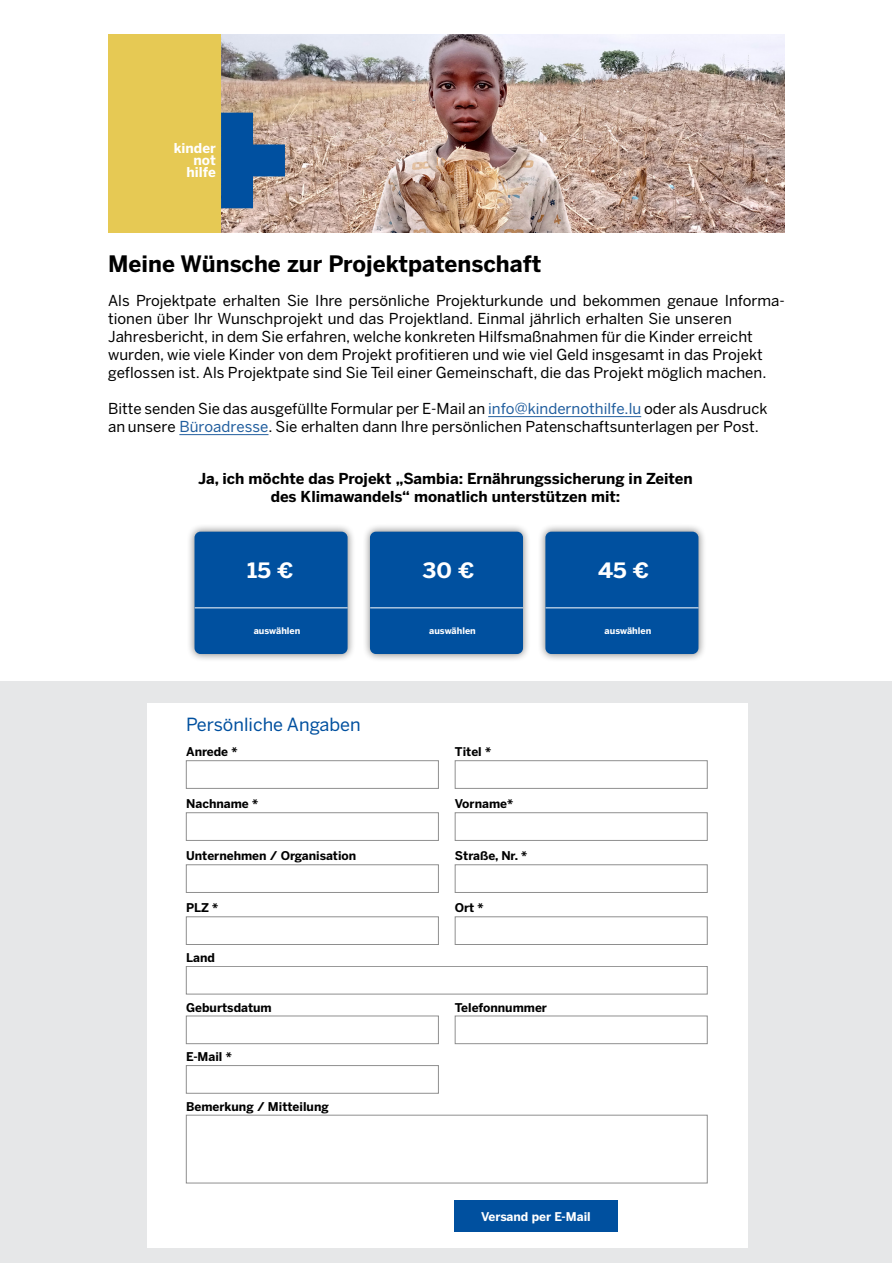
<style>
.page{position:relative;width:893px;height:1263px;background:#fff}
.page>*{position:absolute;margin:0;border:0;box-sizing:border-box;transform-origin:0 0}
.t1{font:700 22.5px "Benton Sans";color:#000}
.t2{font:700 21px "Benton Sans";color:#fff;scale:1.06 1}
.t3{font:18px "Benton Sans";color:#00509f}
.t4{font:15px/18px "Benton Sans";color:#000}
.t5{font:700 15px/18px "Benton Sans";color:#000;text-align:center}
.t6{font:700 13.5px/12px "Benton Sans";color:#fff;text-align:right}
.t7{font:700 12px "Benton Sans";color:#000}
.t8{font:700 12px "Benton Sans";color:#fff}
.t9{font:700 9px "Benton Sans";color:#fff}
.s1{color:#215e9e}
</style>
<div class="page">
<div style="left:1px;top:681px;width:891px;height:581px;background:#e6e7e8"></div>
<div style="left:147px;top:704px;width:600px;height:544px;background:#fff"></div>
<img style="left:221px;top:35px;width:564px;height:198px">
<div style="left:108px;top:35px;width:113px;height:198px;background:#e6c954"></div>
<div style="left:454px;top:1201px;width:164px;height:31px;background:#00509f"></div>
<hr style="left:179px;top:434px;width:89px;height:1px;background:#215e9e">
<hr style="left:488px;top:416px;width:153px;height:1px;background:#215e9e">
<svg style="left:221px;top:113px;width:64px;height:95px;background:#426e9d"></svg>
<div style="left:186px;top:523px;width:170px;height:139px;background:#000;opacity:.5"></div>
<div style="left:195px;top:532px;width:153px;height:122px;background:#00509f;border-radius:6px"></div>
<hr style="left:195px;top:608px;width:153px;height:1px;background:#fff">
<div style="left:362px;top:523px;width:169px;height:139px;background:#000;opacity:.5"></div>
<div style="left:370px;top:532px;width:153px;height:122px;background:#00509f;border-radius:6px"></div>
<hr style="left:370px;top:608px;width:153px;height:1px;background:#fff">
<div style="left:537px;top:523px;width:170px;height:139px;background:#000;opacity:.5"></div>
<div style="left:545px;top:532px;width:153px;height:122px;background:#00509f;border-radius:6px"></div>
<hr style="left:546px;top:608px;width:152px;height:1px;background:#fff">
<p class="t6" style="left:174px;top:142px;width:44px">kinder not hilfe</p>
<h1 class="t1" style="left:108px;top:251px;width:435px">Meine Wünsche zur Projektpatenschaft</h1>
<p class="t4" style="left:108px;top:292px;width:678px">Als Projektpate erhalten Sie Ihre persönliche Projekturkunde und bekommen genaue Informa&shy;tionen über Ihr Wunschprojekt und das Projektland. Einmal jährlich erhalten Sie unseren Jahresbericht, in dem Sie erfahren, welche konkreten Hilfsmaßnahmen für die Kinder erreicht wurden, wie viele Kinder von dem Projekt profitieren und wie viel Geld insgesamt in das Projekt geflossen ist. Als Projektpate sind Sie Teil einer Gemeinschaft, die das Projekt möglich machen.</p>
<p class="t4" style="left:108px;top:400px;width:661px">Bitte senden Sie das ausgefüllte Formular per E-Mail an <span class="s1">info@kindernothilfe.lu</span> oder als Ausdruck an unsere <span class="s1">Büroadresse</span>. Sie erhalten dann Ihre persönlichen Patenschaftsunterlagen per Post.</p>
<p class="t5" style="left:198px;top:470px;width:496px">Ja, ich möchte das Projekt „Sambia: Ernährungssicherung in Zeiten des Klimawandels“ monatlich unterstützen mit:</p>
<h2 class="t2" style="left:247px;top:558px;width:45px">15 €</h2>
<p class="t9" style="left:254px;top:625px;width:48px">auswählen</p>
<p class="t3" style="left:186px;top:714px;width:176px">Persönliche Angaben</p>
<p class="t7" style="left:186px;top:745px;width:53px">Anrede *</p>
<p class="t7" style="left:186px;top:797px;width:74px">Nachname *</p>
<p class="t7" style="left:186px;top:849px;width:172px">Unternehmen / Organisation</p>
<p class="t7" style="left:186px;top:901px;width:34px">PLZ *</p>
<p class="t7" style="left:186px;top:950px;width:30px">Land</p>
<p class="t7" style="left:186px;top:1000px;width:87px">Geburtsdatum</p>
<p class="t7" style="left:186px;top:1049px;width:47px">E-Mail *</p>
<p class="t7" style="left:186px;top:1099px;width:144px">Bemerkung / Mitteilung</p>
<h2 class="t2" style="left:423px;top:558px;width:50px">30 €</h2>
<p class="t9" style="left:429px;top:625px;width:48px">auswählen</p>
<p class="t7" style="left:455px;top:745px;width:38px">Titel *</p>
<p class="t7" style="left:455px;top:797px;width:60px">Vorname*</p>
<p class="t7" style="left:455px;top:849px;width:74px">Straße, Nr. *</p>
<p class="t7" style="left:455px;top:901px;width:30px">Ort *</p>
<p class="t7" style="left:455px;top:1000px;width:94px">Telefonnummer</p>
<h2 class="t2" style="left:598px;top:558px;width:50px">45 €</h2>
<p class="t9" style="left:605px;top:625px;width:48px">auswählen</p>
<p class="t8" style="left:481px;top:1209px;width:111px">Versand per E-Mail</p>
</div>
